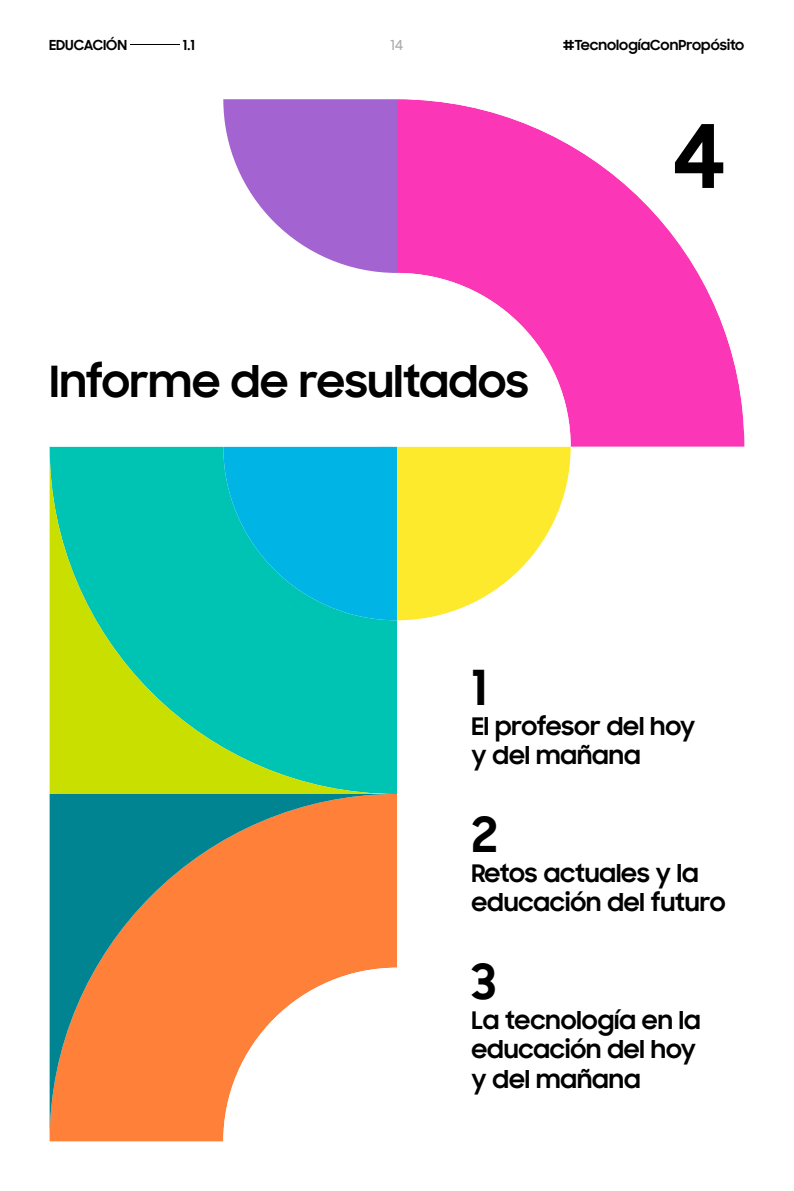
<style>
.page{position:relative;width:794px;height:1191px;background:#fff}
.page>*{position:absolute;margin:0;border:0;box-sizing:border-box;transform-origin:0 0}
.t1{font:700 87.5px "Samsung Sharp Sans";color:#000}
.t2{font:700 49px "Samsung Sharp Sans";color:#000}
.t3{font:700 43.57px "Samsung Sharp Sans";color:#000}
.t4{font:700 24.5px/29.4px "Samsung Sharp Sans";color:#000}
.t5{font:700 14px "Samsung Sharp Sans";color:#000}
.t6{font:500 14px "Samsung Sharp Sans";color:#acacac}
</style>
<div class="page">
<hr style="left:131px;top:44px;width:49px;height:1px;background:#000">
<svg style="left:50px;top:446px;width:347px;height:348px;background:#39cb80"></svg>
<svg style="left:50px;top:794px;width:347px;height:347px;fill:#ff8038"></svg>
<svg style="left:570px;top:145px;width:174px;height:301px;fill:#fb36b7"></svg>
<svg style="left:223px;top:99px;width:347px;height:521px"></svg>
<svg style="left:223px;top:99px;width:174px;height:347px"></svg>
<p class="t5" style="left:49px;top:34px;width:79px">EDUCACIÓN</p>
<p class="t5" style="left:183px;top:34px;width:14px">1.1</p>
<p class="t6" style="left:390px;top:34px;width:15px">14</p>
<p class="t5" style="left:563px;top:34px;width:183px">#TecnologíaConPropósito</p>
<h3 class="t3" style="left:50px;top:349px;width:481px">Informe de resultados</h3>
<h1 class="t1" style="left:672px;top:92px;width:56px">4</h1>
<h2 class="t2" style="left:471px;top:651px;width:18px">1</h2>
<p class="t4" style="left:471px;top:710px;width:225px">El profesor del hoy y del mañana</p>
<h2 class="t2" style="left:471px;top:798px;width:28px">2</h2>
<p class="t4" style="left:471px;top:857px;width:256px">Retos actuales y la educación del futuro</p>
<h2 class="t2" style="left:471px;top:945px;width:26px">3</h2>
<p class="t4" style="left:471px;top:1004px;width:231px">La tecnología en la educación del hoy y del mañana</p>
</div>
